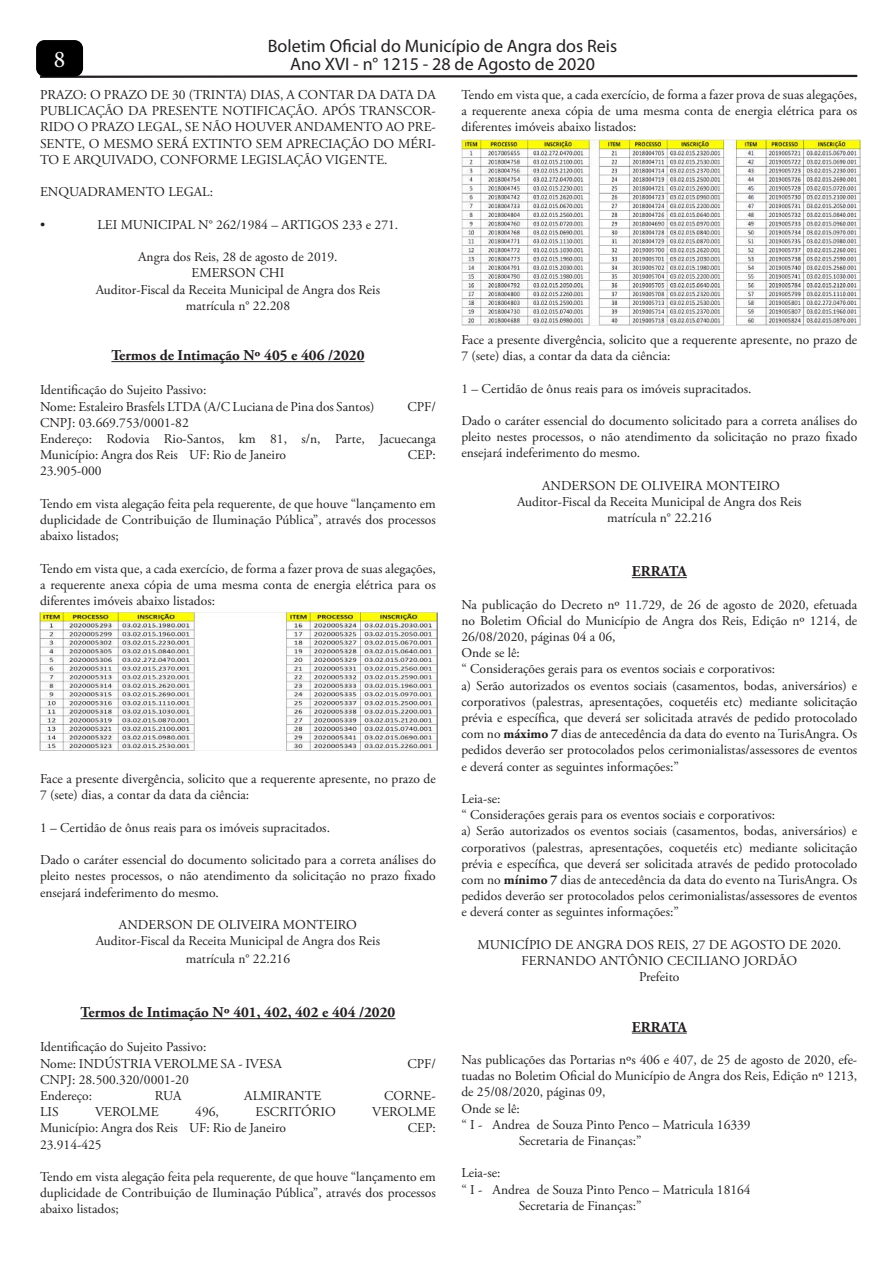
<style>
.page{position:relative;width:893px;height:1263px;background:#fff}
.page>*{position:absolute;margin:0;border:0;box-sizing:border-box;transform-origin:0 0}
.t1{font:24px "Minion Pro";color:#fff}
.t2{font:18px "Myriad Pro";color:#231f20}
.t3{font:700 15px "Adobe Garamond Pro";color:#231f20}
.t4{font:13.5px/16.2px "Adobe Garamond Pro";color:#231f20}
.s1{font-weight:700}
</style>
<div class="page">
<svg style="left:39px;top:74px;width:819px;height:4px"></svg>
<div style="left:36px;top:40px;width:47px;height:37px;background:#000;border-radius:9px"></div>
<hr style="left:111px;top:361px;width:253px;height:1px;background:#231f20">
<hr style="left:80px;top:1018px;width:315px;height:1px;background:#231f20">
<hr style="left:632px;top:577px;width:55px;height:1px;background:#231f20">
<hr style="left:632px;top:1033px;width:55px;height:1px;background:#231f20">
<img style="left:39px;top:612px;width:399px;height:138px">
<img style="left:461px;top:140px;width:400px;height:185px">
<h2 class="t2" style="left:268px;top:35px;width:351px">Boletim Oficial do Município de Angra dos Reis</h2>
<h1 class="t1" style="left:54px;top:43px;width:13px">8</h1>
<h2 class="t2" style="left:290px;top:53px;width:306px">Ano XVI - n° 1215 - 28 de Agosto de 2020</h2>
<p class="t4" style="left:40px;top:87px;width:397px;text-align:justify">PRAZO: O PRAZO DE 30 (TRINTA) DIAS, A CONTAR DA DATA DA PUBLICAÇÃO DA PRESENTE NOTIFICAÇÃO. APÓS TRANSCOR-RIDO O PRAZO LEGAL, SE NÃO HOUVER ANDAMENTO AO PRE-SENTE, O MESMO SERÁ EXTINTO SEM APRECIAÇÃO DO MÉRI-TO E ARQUIVADO, CONFORME LEGISLAÇÃO VIGENTE.</p>
<p class="t4" style="left:40px;top:184px;width:175px">ENQUADRAMENTO LEGAL:</p>
<p class="t4" style="left:40px;top:217px;width:7px">•</p>
<p class="t4" style="left:97px;top:217px;width:302px">LEI MUNICIPAL N° 262/1984 – ARTIGOS 233 e 271.</p>
<p class="t4" style="left:96px;top:249px;width:286px;text-align:center">Angra dos Reis, 28 de agosto de 2019.<br>EMERSON CHI<br>Auditor-Fiscal da Receita Municipal de Angra dos Reis matrícula n° 22.208</p>
<p class="t3" style="left:111px;top:347px;width:255px">Termos de Intimação Nº 405 e 406 /2020</p>
<p class="t4" style="left:40px;top:382px;width:336px">Identificação do Sujeito Passivo:<br>Nome: Estaleiro Brasfels LTDA (A/C Luciana de Pina dos Santos)</p>
<p class="t4" style="left:461px;top:87px;width:397px;text-align:justify">Tendo em vista que, a cada exercício, de forma a fazer prova de suas alegações, a requerente anexa cópia de uma mesma conta de energia elétrica para os diferentes imóveis abaixo listados:</p>
<p class="t4" style="left:461px;top:332px;width:397px">Face a presente divergência, solicito que a requerente apresente, no prazo de<br>7 (sete) dias, a contar da data da ciência:</p>
<p class="t4" style="left:461px;top:381px;width:292px">1 – Certidão de ônus reais para os imóveis supracitados.</p>
<p class="t4" style="left:461px;top:413px;width:397px;text-align:justify">Dado o caráter essencial do documento solicitado para a correta análises do pleito nestes processos, o não atendimento da solicitação no prazo fixado ensejará indeferimento do mesmo.</p>
<p class="t4" style="left:517px;top:478px;width:286px;text-align:center">ANDERSON DE OLIVEIRA MONTEIRO<br>Auditor-Fiscal da Receita Municipal de Angra dos Reis matrícula n° 22.216</p>
<p class="t4" style="left:407px;top:399px;width:30px">CPF/</p>
<p class="t4" style="left:40px;top:415px;width:397px">CNPJ: 03.669.753/0001-82<br>Endereço: Rodovia Rio-Santos, km 81, s/n, Parte, Jacuecanga<br>Município: Angra dos Reis UF: Rio de Janeiro</p>
<p class="t4" style="left:408px;top:447px;width:30px">CEP:</p>
<p class="t4" style="left:40px;top:463px;width:63px">23.905-000</p>
<p class="t4" style="left:40px;top:496px;width:397px;text-align:justify">Tendo em vista alegação feita pela requerente, de que houve “lançamento em duplicidade de Contribuição de Iluminação Pública”, através dos processos abaixo listados;</p>
<p class="t4" style="left:40px;top:561px;width:397px;text-align:justify">Tendo em vista que, a cada exercício, de forma a fazer prova de suas alegações, a requerente anexa cópia de uma mesma conta de energia elétrica para os diferentes imóveis abaixo listados:</p>
<p class="t3" style="left:632px;top:563px;width:57px">ERRATA</p>
<p class="t4" style="left:461px;top:597px;width:397px">Na publicação do Decreto nº 11.729, de 26 de agosto de 2020, efetuada no Boletim Oficial do Município de Angra dos Reis, Edição nº 1214, de 26/08/2020, páginas 04 a 06,<br>Onde se lê:<br>“ Considerações gerais para os eventos sociais e corporativos:<br>a) Serão autorizados os eventos sociais (casamentos, bodas, aniversários) e corporativos (palestras, apresentações, coquetéis etc) mediante solicitação prévia e específica, que deverá ser solicitada através de pedido protocolado com no <span class="s1">máximo 7</span> dias de antecedência da data do evento na TurisAngra. Os pedidos deverão ser protocolados pelos cerimonialistas/assessores de eventos e deverá conter as seguintes informações:”</p>
<p class="t4" style="left:461px;top:791px;width:397px">Leia-se:<br>“ Considerações gerais para os eventos sociais e corporativos:<br>a) Serão autorizados os eventos sociais (casamentos, bodas, aniversários) e corporativos (palestras, apresentações, coquetéis etc) mediante solicitação prévia e específica, que deverá ser solicitada através de pedido protocolado com no <span class="s1">mínimo 7</span> dias de antecedência da data do evento na TurisAngra. Os pedidos deverão ser protocolados pelos cerimonialistas/assessores de eventos e deverá conter as seguintes informações:”</p>
<p class="t4" style="left:478px;top:937px;width:365px;text-align:center">MUNICÍPIO DE ANGRA DOS REIS, 27 DE AGOSTO DE 2020.<br>FERNANDO ANTÔNIO CECILIANO JORDÃO<br>Prefeito</p>
<p class="t3" style="left:632px;top:1018px;width:57px">ERRATA</p>
<p class="t4" style="left:461px;top:1052px;width:397px">Nas publicações das Portarias nºs 406 e 407, de 25 de agosto de 2020, efe-</p>
<p class="t4" style="left:461px;top:1068px;width:397px">tuadas no Boletim Oficial do Município de Angra dos Reis, Edição nº 1213,</p>
<p class="t4" style="left:461px;top:1084px;width:146px">de 25/08/2020, páginas 09,</p>
<p class="t4" style="left:461px;top:1101px;width:60px">Onde se lê:</p>
<p class="t4" style="left:461px;top:1117px;width:291px">“ I - Andrea de Souza Pinto Penco – Matricula 16339</p>
<p class="t4" style="left:519px;top:1133px;width:124px">Secretaria de Finanças:”</p>
<p class="t4" style="left:461px;top:1165px;width:41px">Leia-se:</p>
<p class="t4" style="left:461px;top:1182px;width:291px">“ I - Andrea de Souza Pinto Penco – Matricula 18164</p>
<p class="t4" style="left:519px;top:1198px;width:124px">Secretaria de Finanças:”</p>
<p class="t4" style="left:40px;top:771px;width:397px">Face a presente divergência, solicito que a requerente apresente, no prazo de<br>7 (sete) dias, a contar da data da ciência:</p>
<p class="t4" style="left:40px;top:820px;width:292px">1 – Certidão de ônus reais para os imóveis supracitados.</p>
<p class="t4" style="left:40px;top:852px;width:397px;text-align:justify">Dado o caráter essencial do documento solicitado para a correta análises do pleito nestes processos, o não atendimento da solicitação no prazo fixado ensejará indeferimento do mesmo.</p>
<p class="t4" style="left:96px;top:917px;width:286px;text-align:center">ANDERSON DE OLIVEIRA MONTEIRO<br>Auditor-Fiscal da Receita Municipal de Angra dos Reis</p>
<p class="t4" style="left:186px;top:951px;width:106px">matrícula n° 22.216</p>
<p class="t3" style="left:80px;top:1004px;width:316px">Termos de Intimação Nº 401, 402, 402 e 404 /2020</p>
<p class="t4" style="left:40px;top:1039px;width:243px">Identificação do Sujeito Passivo:<br>Nome: INDÚSTRIA VEROLME SA - IVESA</p>
<p class="t4" style="left:407px;top:1056px;width:30px">CPF/</p>
<p class="t4" style="left:40px;top:1072px;width:150px">CNPJ: 28.500.320/0001-20<br>Endereço:</p>
<p class="t4" style="left:155px;top:1088px;width:28px">RUA</p>
<p class="t4" style="left:244px;top:1088px;width:79px">ALMIRANTE</p>
<p class="t4" style="left:384px;top:1088px;width:53px">CORNE-</p>
<p class="t4" style="left:40px;top:1104px;width:20px">LIS</p>
<p class="t4" style="left:95px;top:1104px;width:65px">VEROLME</p>
<p class="t4" style="left:195px;top:1104px;width:25px">496,</p>
<p class="t4" style="left:255px;top:1104px;width:82px">ESCRITÓRIO</p>
<p class="t4" style="left:372px;top:1104px;width:65px">VEROLME</p>
<p class="t4" style="left:40px;top:1120px;width:247px">Município: Angra dos Reis UF: Rio de Janeiro</p>
<p class="t4" style="left:408px;top:1120px;width:30px">CEP:</p>
<p class="t4" style="left:40px;top:1137px;width:63px">23.914-425</p>
<p class="t4" style="left:40px;top:1169px;width:397px;text-align:justify">Tendo em vista alegação feita pela requerente, de que houve “lançamento em duplicidade de Contribuição de Iluminação Pública”, através dos processos abaixo listados;</p>
</div>
